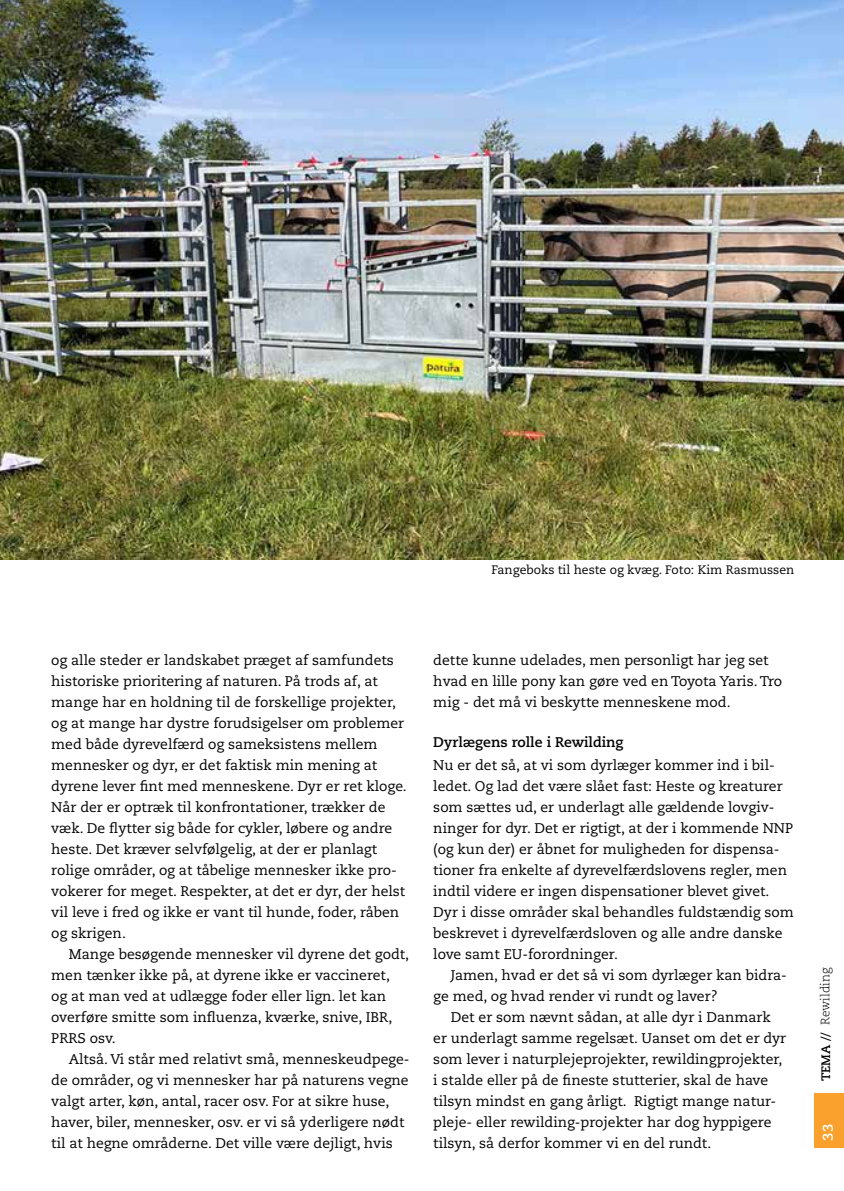
<style>
.page{position:relative;width:844px;height:1191px;background:#fff}
.page>*{position:absolute;margin:0;border:0;box-sizing:border-box;transform-origin:0 0}
.t1{font:14px/21px "Caecilia LT Std";color:#000}
.t2{font:700 14px "Caecilia LT Std";color:#000}
.t3{font:700 14px "Caecilia LT Std";color:#fff}
.t4{font:12.25px "Caecilia LT Std";color:#000}
.t5{font:300 12.25px "Caecilia LT Std";color:#000}
.s1{font-weight:700}
</style>
<div class="page">
<div style="left:814px;top:1093px;width:29px;height:55px;background:#f9a12c"></div>
<img style="left:0;top:0;width:843px;height:560px">
<p class="t4" style="left:491px;top:563px;width:304px">Fangeboks til heste og kvæg. Foto: Kim Rasmussen</p>
<p class="t1" style="left:51px;top:649px;width:357px">og alle steder er landskabet præget af samfundets historiske prioritering af naturen. På trods af, at mange har en holdning til de forskellige projekter, og at mange har dystre forudsigelser om problemer med både dyrevelfærd og sameksistens mellem mennesker og dyr, er det faktisk min mening at dyrene lever fint med menneskene. Dyr er ret kloge.<br>Når der er optræk til konfrontationer, trækker de væk. De flytter sig både for cykler, løbere og andre heste. Det kræver selvfølgelig, at der er planlagt rolige områder, og at tåbelige mennesker ikke pro&shy;vokerer for meget. Respekter, at det er dyr, der helst vil leve i fred og ikke er vant til hunde, foder, råben og skrigen.</p>
<p class="t1" style="left:51px;top:943px;width:359px;text-indent:18px">Mange besøgende mennesker vil dyrene det godt, men tænker ikke på, at dyrene ikke er vaccineret, og at man ved at udlægge foder eller lign. let kan overføre smitte som influenza, kværke, snive, IBR, PRRS osv.</p>
<p class="t1" style="left:51px;top:1048px;width:360px;text-indent:18px">Altså. Vi står med relativt små, menneskeudpege&shy;de områder, og vi mennesker har på naturens vegne valgt arter, køn, antal, racer osv. For at sikre huse, haver, biler, mennesker, osv. er vi så yderligere nødt til at hegne områderne. Det ville være dejligt, hvis</p>
<p class="t1" style="left:433px;top:649px;width:350px">dette kunne udelades, men personligt har jeg set hvad en lille pony kan gøre ved en Toyota Yaris. Tro mig - det må vi beskytte menneskene mod.</p>
<p class="t2" style="left:433px;top:734px;width:192px">Dyrlægens rolle i Rewilding</p>
<p class="t1" style="left:433px;top:754px;width:362px">Nu er det så, at vi som dyrlæger kommer ind i bil&shy;ledet. Og lad det være slået fast: Heste og kreaturer som sættes ud, er underlagt alle gældende lovgiv&shy;ninger for dyr. Det er rigtigt, at der i kommende NNP (og kun der) er åbnet for muligheden for dispensa&shy;tioner fra enkelte af dyrevelfærdslovens regler, men indtil videre er ingen dispensationer blevet givet.<br>Dyr i disse områder skal behandles fuldstændig som beskrevet i dyrevelfærdsloven og alle andre danske love samt EU-forordninger.</p>
<p class="t1" style="left:433px;top:964px;width:355px;text-indent:18px">Jamen, hvad er det så vi som dyrlæger kan bidra&shy;ge med, og hvad render vi rundt og laver?</p>
<p class="t1" style="left:433px;top:1006px;width:354px;text-indent:18px">Det er som nævnt sådan, at alle dyr i Danmark er underlagt samme regelsæt. Uanset om det er dyr som lever i naturplejeprojekter, rewildingprojekter, i stalde eller på de fineste stutterier, skal de have tilsyn mindst en gang årligt. Rigtigt mange natur&shy;pleje- eller rewilding-projekter har dog hyppigere tilsyn, så derfor kommer vi en del rundt.</p>
<p class="t5" style="left:818px;top:1081px;width:115px;rotate:-90deg"><span class="s1">TEMA //</span> Rewilding</p>
<p class="t3" style="left:819px;top:1140px;width:18px;rotate:-90deg">33</p>
</div>
